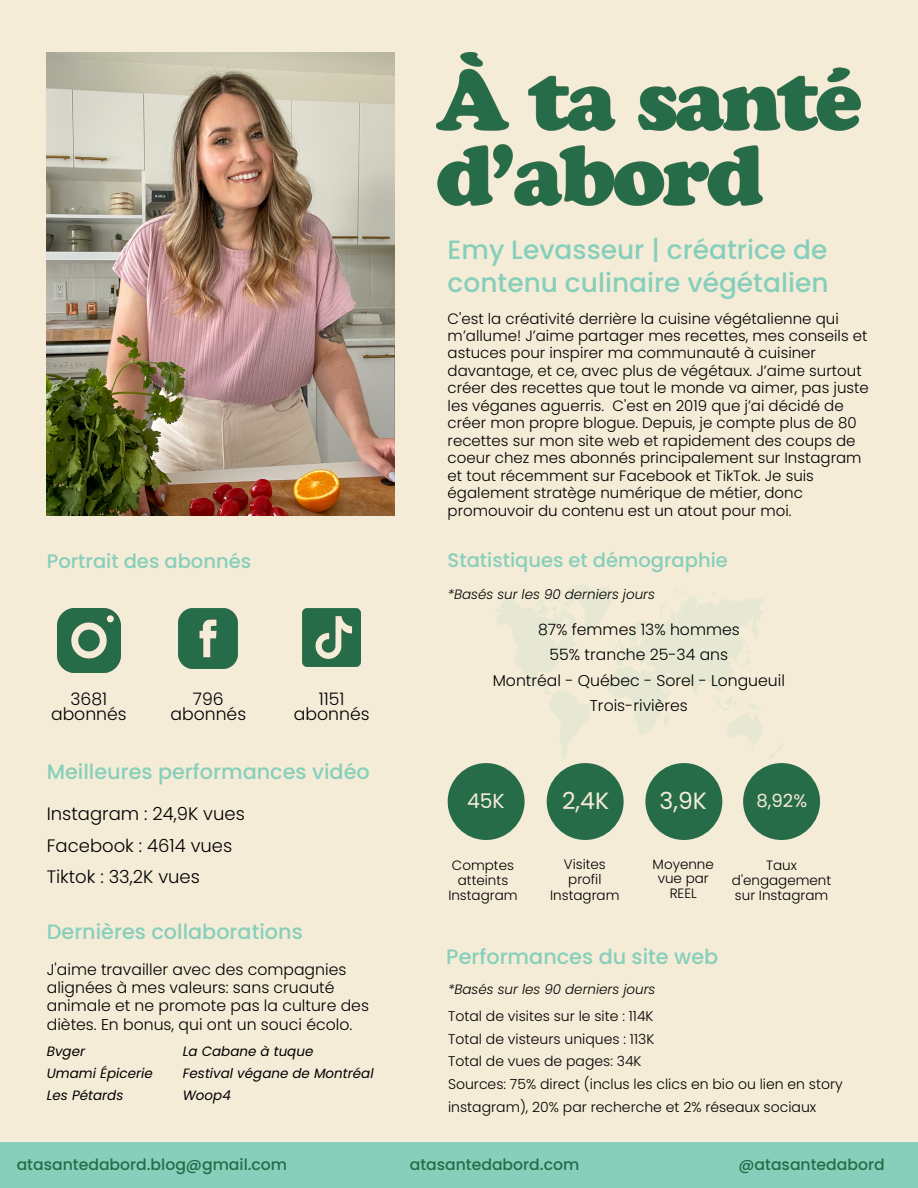
<style>
.page{position:relative;width:918px;height:1188px;background:#f5ecd7}
.page>*{position:absolute;margin:0;border:0;box-sizing:border-box;transform-origin:0 0}
.t1{font:500 26.4px/33.6px "Poppins";color:#87cfbb}
.t2{font:23.4px "Poppins";color:#f5ecd7}
.t3{font:500 20.85px "Poppins";color:#87cfbb}
.t4{font:20.25px "Poppins";color:#f5ecd7}
.t5{font:500 19.5px "Poppins";color:#87cfbb}
.t6{font:18.15px "Poppins";color:#f5ecd7}
.t7{font:300 18px/31.8px "Poppins";color:#000}
.t8{font:300 17.25px/14.9px "Poppins";color:#000;text-align:center}
.t9{font:300 15.6px/18.3px "Poppins";color:#000}
.t10{font:500 15.6px "Poppins";color:#276c49}
.t11{font:300 15px/17.5px "Poppins";color:#000}
.t12{font:300 13.95px/22.6px "Poppins";color:#000}
.t13{font:300 13.5px/15.3px "Poppins";color:#000;text-align:center}
.t14{font:italic 13.5px/21.8px "Poppins";color:#000}
.t15{font:italic 300 13.5px "Poppins";color:#000}
</style>
<div class="page">
<img style="left:47px;top:52px;width:347px;height:464px">
<img style="left:178px;top:609px;width:60px;height:59px">
<img style="left:57px;top:609px;width:64px;height:63px">
<img style="left:303px;top:609px;width:58px;height:57px">
<div style="left:0;top:1143px;width:918px;height:45px;background:#87cfbb"></div>
<svg style="left:495px;top:585px;width:288px;height:174px"></svg>
<div style="left:448px;top:763px;width:76px;height:77px;background:#276c49;border-radius:50%"></div>
<div style="left:547px;top:763px;width:76px;height:77px;background:#276c49;border-radius:50%"></div>
<div style="left:645px;top:763px;width:77px;height:77px;background:#276c49;border-radius:50%"></div>
<div style="left:743px;top:763px;width:77px;height:77px;background:#276c49;border-radius:50%"></div>
<img style="left:436px;top:52px;width:424px;height:153px">
<h3 class="t5" style="left:47px;top:550px;width:206px">Portrait des abonnés</h3>
<p class="t8" style="left:51px;top:692px;width:77px">3681 abonnés</p>
<p class="t8" style="left:170px;top:692px;width:77px">796 abonnés</p>
<p class="t8" style="left:294px;top:692px;width:77px">1151 abonnés</p>
<h3 class="t3" style="left:47px;top:760px;width:324px">Meilleures performances vidéo</h3>
<p class="t7" style="left:47px;top:798px;width:200px">Instagram : 24,9K vues<br>Facebook : 4614 vues<br>Tiktok : 33,2K vues</p>
<h3 class="t3" style="left:47px;top:920px;width:257px">Dernières collaborations</h3>
<p class="t9" style="left:47px;top:960px;width:324px">J'aime travailler avec des compagnies alignées à mes valeurs: sans cruauté animale et ne promote pas la culture des diètes. En bonus, qui ont un souci écolo.</p>
<p class="t14" style="left:47px;top:1041px;width:108px">Bvger<br>Umami Épicerie<br>Les Pétards</p>
<p class="t14" style="left:183px;top:1041px;width:192px">La Cabane à tuque<br>Festival végane de Montréal<br>Woop4</p>
<h1 class="t1" style="left:448px;top:233px;width:382px">Emy Levasseur | créatrice de contenu culinaire végétalien</h1>
<p class="t11" style="left:448px;top:310px;width:423px">C'est la créativité derrière la cuisine végétalienne qui m’allume! J’aime partager mes recettes, mes conseils et astuces pour inspirer ma communauté à cuisiner davantage, et ce, avec plus de végétaux. J’aime surtout créer des recettes que tout le monde va aimer, pas juste les véganes aguerris. C'est en 2019 que j’ai décidé de créer mon propre blogue. Depuis, je compte plus de 80 recettes sur mon site web et rapidement des coups de coeur chez mes abonnés principalement sur Instagram et tout récemment sur Facebook et TikTok. Je suis également stratège numérique de métier, donc promouvoir du contenu est un atout pour moi.</p>
<h3 class="t5" style="left:448px;top:549px;width:282px">Statistiques et démographie</h3>
<p class="t15" style="left:448px;top:586px;width:209px">*Basés sur les 90 derniers jours</p>
<p class="t9" style="left:493px;top:616px;width:294px;line-height:25.5px;text-align:center">87% femmes 13% hommes<br>55% tranche 25-34 ans<br>Montréal - Québec - Sorel - Longueuil<br>Trois-rivières</p>
<h3 class="t4" style="left:467px;top:789px;width:39px">45K</h3>
<h2 class="t2" style="left:562px;top:787px;width:48px">2,4K</h2>
<h2 class="t2" style="left:659px;top:787px;width:49px">3,9K</h2>
<p class="t6" style="left:756px;top:790px;width:52px">8,92%</p>
<p class="t13" style="left:448px;top:857px;width:71px">Comptes atteints<br>Instagram</p>
<p class="t13" style="left:550px;top:856px;width:71px;line-height:15.8px">Visites profil<br>Instagram</p>
<p class="t13" style="left:652px;top:857px;width:63px;line-height:14.5px">Moyenne vue par<br>REEL</p>
<p class="t13" style="left:732px;top:857px;width:101px">Taux d'engagement sur Instagram</p>
<h3 class="t3" style="left:446px;top:945px;width:273px">Performances du site web</h3>
<p class="t15" style="left:448px;top:981px;width:209px">*Basés sur les 90 derniers jours</p>
<p class="t12" style="left:448px;top:1005px;width:396px">Total de visites sur le site : 114K<br>Total de visteurs uniques : 113K<br>Total de vues de pages: 34K<br>Sources: 75% direct (inclus les clics en bio ou lien en story instagram), 20% par recherche et 2% réseaux sociaux</p>
<p class="t10" style="left:17px;top:1155px;width:272px">atasantedabord.blog@gmail.com</p>
<p class="t10" style="left:410px;top:1155px;width:171px">atasantedabord.com</p>
<p class="t10" style="left:738px;top:1155px;width:148px">@atasantedabord</p>
</div>
